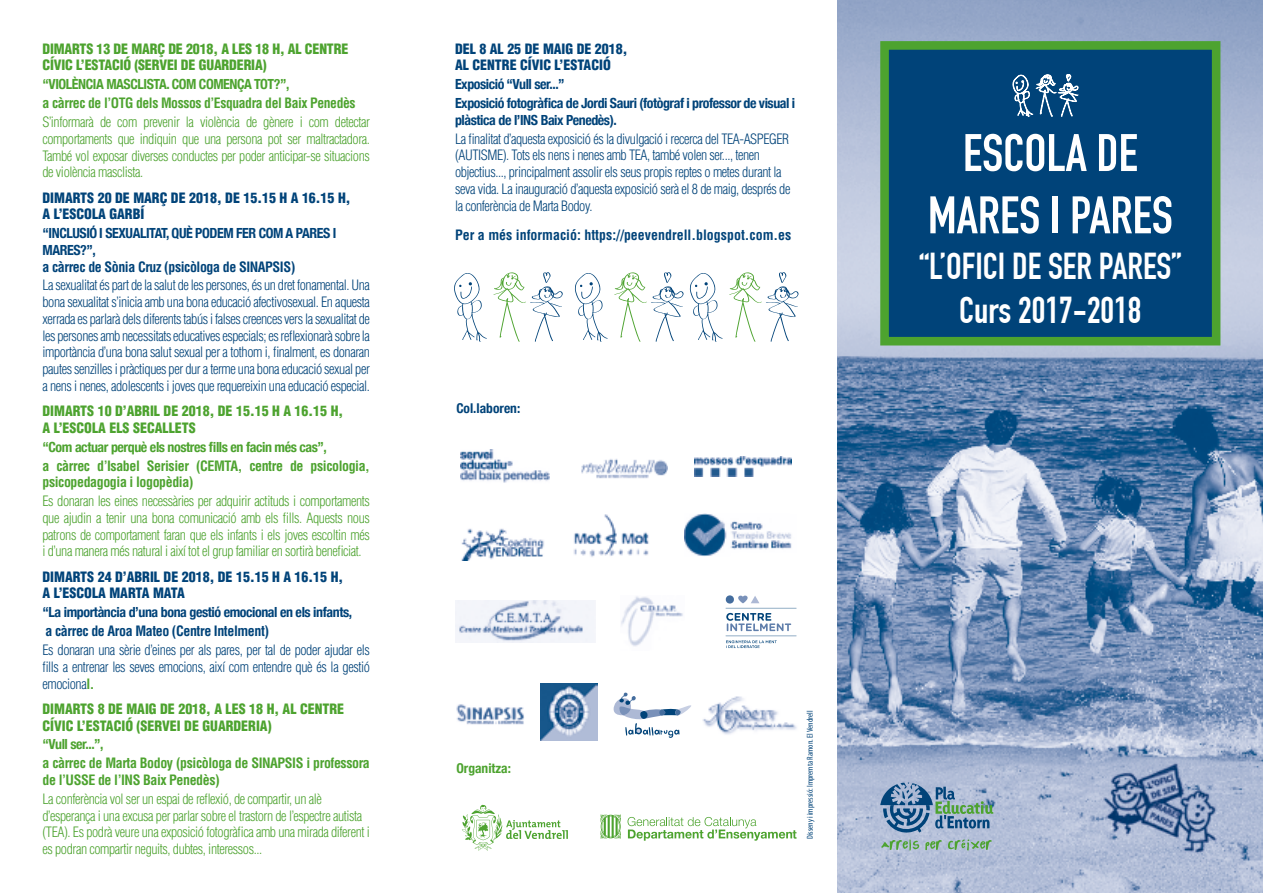
<style>
.page{position:relative;width:1263px;height:893px;background:#fff}
.page>*{position:absolute;margin:0;border:0;box-sizing:border-box;transform-origin:0 0}
.t1{font:700 51.9px/62.2px "DIN Condensed";color:#fff;text-align:center}
.t2{font:700 36.6px/44px "DIN Condensed";color:#fff;text-align:center}
.t3{font:300 condensed 13.95px/16.8px "Helvetica";letter-spacing:-.03em;color:#004379;text-align:justify}
.t4{font:300 condensed 13.95px/16.8px "Helvetica";letter-spacing:-.03em;color:#4da32f;text-align:justify}
.t5{font:700 condensed 13.95px/16.8px "Helvetica Neue";letter-spacing:-.03em;color:#004379}
.t6{font:900 condensed 13.95px/16.8px "Helvetica";color:#4da32f}
.t7{font:700 condensed 13.95px/16.8px "Helvetica";letter-spacing:-.03em;color:#4da32f}
.t8{font:900 condensed 13.95px/16.8px "Helvetica";color:#004379}
.t9{font:700 condensed 13.95px "Helvetica Neue";letter-spacing:-.03em;color:#4da32f}
.t10{font:700 condensed 13.95px "Helvetica";letter-spacing:-.03em;color:#004379}
.t11{font:700 condensed 13.95px "Helvetica";color:#004379}
.t12{font:700 condensed 13.5px "Helvetica Neue";color:#004379}
.t13{font:700 condensed 13.5px "Helvetica Neue";color:#4da32f}
.t14{font:condensed 8.55px "Myriad Pro";color:#004379}
.s1{font-weight:700;color:#4da32f}
</style>
<div class="page">
<img style="left:838px;top:0;width:425px;height:893px">
<img style="left:1099px;top:761px;width:121px;height:93px">
<svg style="left:880px;top:782px;width:113px;height:68px;background:#86a3b5"></svg>
<img style="left:573px;top:514px;width:76px;height:43px">
<svg style="left:600px;top:814px;width:21px;height:25px"></svg>
<svg style="left:627px;top:817px;width:169px;height:24px"></svg>
<svg style="left:462px;top:805px;width:106px;height:45px"></svg>
<img style="left:460px;top:450px;width:90px;height:33px">
<img style="left:621px;top:596px;width:62px;height:51px">
<svg style="left:725px;top:595px;width:71px;height:53px"></svg>
<img style="left:694px;top:456px;width:98px;height:20px">
<svg style="left:614px;top:693px;width:77px;height:45px"></svg>
<img style="left:461px;top:528px;width:83px;height:32px">
<img style="left:685px;top:513px;width:107px;height:43px">
<img style="left:581px;top:459px;width:87px;height:20px">
<img style="left:456px;top:704px;width:68px;height:21px">
<img style="left:455px;top:601px;width:141px;height:42px">
<img style="left:540px;top:683px;width:58px;height:58px">
<div style="left:880px;top:41px;width:340px;height:304px;background:#004379;border:9px solid #4da32f"></div>
<svg style="left:454px;top:273px;width:33px;height:69px"></svg>
<svg style="left:493px;top:272px;width:70px;height:70px"></svg>
<svg style="left:575px;top:273px;width:33px;height:69px"></svg>
<svg style="left:614px;top:272px;width:70px;height:70px"></svg>
<svg style="left:690px;top:273px;width:33px;height:69px"></svg>
<svg style="left:729px;top:272px;width:69px;height:70px"></svg>
<svg style="left:1013px;top:74px;width:65px;height:43px"></svg>
<img style="left:702px;top:696px;width:95px;height:39px">
<p class="t6" style="left:43px;top:40px;width:307px">DIMARTS 13 DE MARÇ DE 2018, A LES 18 H, AL CENTRE<br>CÍVIC L’ESTACIÓ (SERVEI DE GUARDERIA)</p>
<p class="t9" style="left:43px;top:73px;width:249px">“Violència masclista. Com comença tot?”,</p>
<p class="t7" style="left:43px;top:95px;width:315px">a càrrec de l’OTG dels Mossos d’Esquadra del Baix Penedès</p>
<p class="t4" style="left:43px;top:113px;width:329px">S’informarà de com prevenir la violència de gènere i com detectar comportaments que indiquin que una persona pot ser maltractadora.<br>També vol exposar diverses conductes per poder anticipar-se situacions de violència masclista.</p>
<p class="t8" style="left:43px;top:189px;width:309px">DIMARTS 20 DE MARÇ DE 2018, DE 15.15 H A 16.15 H,<br>A L’ESCOLA GARBÍ</p>
<p class="t5" style="left:43px;top:224px;width:295px">“Inclusió i sexualitat, què podem fer com a pares i mares?”,</p>
<p class="t10" style="left:43px;top:258px;width:254px">a càrrec de Sònia Cruz (psicòloga de SINAPSIS)</p>
<p class="t3" style="left:43px;top:277px;width:329px">La sexualitat és part de la salut de les persones, és un dret fonamental. Una bona sexualitat s’inicia amb una bona educació afectivosexual. En aquesta xerrada es parlarà dels diferents tabús i falses creences vers la sexualitat de les persones amb necessitats educatives especials; es reflexionarà sobre la importància d’una bona salut sexual per a tothom i, finalment, es donaran pautes senzilles i pràctiques per dur a terme una bona educació sexual per a nens i nenes, adolescents i joves que requereixin una educació especial.</p>
<p class="t6" style="left:43px;top:402px;width:302px">DIMARTS 10 D’ABRIL DE 2018, DE 15.15 H A 16.15 H,<br>A L’ESCOLA ELS SECALLETS</p>
<p class="t9" style="left:43px;top:435px;width:286px">“Com actuar perquè els nostres fills en facin més cas”,</p>
<p class="t7" style="left:43px;top:457px;width:329px">a càrrec d’Isabel Serisier (CEMTA, centre de psicologia, psicopedagogia i logopèdia)</p>
<p class="t4" style="left:43px;top:493px;width:329px">Es donaran les eines necessàries per adquirir actituds i comportaments que ajudin a tenir una bona comunicació amb els fills. Aquests nous patrons de comportament faran que els infants i els joves escoltin més i d’una manera més natural i així tot el grup familiar en sortirà beneficiat.</p>
<p class="t8" style="left:43px;top:568px;width:302px">DIMARTS 24 D’ABRIL DE 2018, DE 15.15 H A 16.15 H,<br>A L’ESCOLA MARTA MATA</p>
<p class="t5" style="left:43px;top:603px;width:311px">“La importància d’una bona gestió emocional en els infants,</p>
<p class="t10" style="left:46px;top:622px;width:225px">a càrrec de Aroa Mateo (Centre Intelment)</p>
<p class="t3" style="left:43px;top:641px;width:329px">Es donaran una sèrie d’eines per als pares, per tal de poder ajudar els fills a entrenar les seves emocions, així com entendre què és la gestió emociona<span class="s1">l.</span></p>
<p class="t6" style="left:43px;top:700px;width:303px">DIMARTS 8 DE MAIG DE 2018, A LES 18 H, AL CENTRE<br>CÍVIC L’ESTACIÓ (SERVEI DE GUARDERIA)</p>
<p class="t9" style="left:43px;top:733px;width:63px">“Vull ser...”,</p>
<p class="t7" style="left:43px;top:755px;width:329px">a càrrec de Marta Bodoy (psicòloga de SINAPSIS i professora de l’USSE de l’INS Baix Penedès)</p>
<p class="t4" style="left:43px;top:790px;width:329px;text-align:left">La conferència vol ser un espai de reflexió, de compartir, un alè d’esperança i una excusa per parlar sobre el trastorn de l’espectre autista (TEA). Es podrà veure una exposició fotogràfica amb una mirada diferent i es podran compartir neguits, dubtes, interessos...</p>
<p class="t8" style="left:455px;top:40px;width:174px">DEL 8 AL 25 DE MAIG DE 2018,<br>AL CENTRE CÍVIC L’ESTACIÓ</p>
<p class="t5" style="left:455px;top:74px;width:342px;line-height:18.9px">Exposició “Vull ser...”<br>Exposició fotogràfica de Jordi Sauri (fotògraf i professor de visual i</p>
<p class="t5" style="left:455px;top:111px;width:163px">plàstica de l’INS Baix Penedès).</p>
<p class="t3" style="left:455px;top:130px;width:337px;text-align:left">La finalitat d’aquesta exposició és la divulgació i recerca del TEA-ASPEGER (AUTISME). Tots els nens i nenes amb TEA, també volen ser..., tenen objectius..., principalment assolir els seus propis reptes o metes durant la seva vida. La inauguració d’aquesta exposició serà el 8 de maig, després de la conferència de Marta Bodoy.</p>
<p class="t11" style="left:455px;top:226px;width:338px">Per a més informació: https://peevendrell.blogspot.com.es</p>
<p class="t12" style="left:456px;top:397px;width:65px">Col.laboren:</p>
<p class="t13" style="left:456px;top:757px;width:56px">Organitza:</p>
<p class="t14" style="left:805px;top:839px;width:130px;rotate:-90deg">Disseny i impressió: Impremta Ramon. El Vendrell</p>
<h1 class="t1" style="left:928px;top:122px;width:246px">ESCOLA DE<br>MARES I PARES</h1>
<h2 class="t2" style="left:919px;top:244px;width:264px">“L’OFICI DE SER PARES”<br>Curs 2017-2018</h2>
</div>
